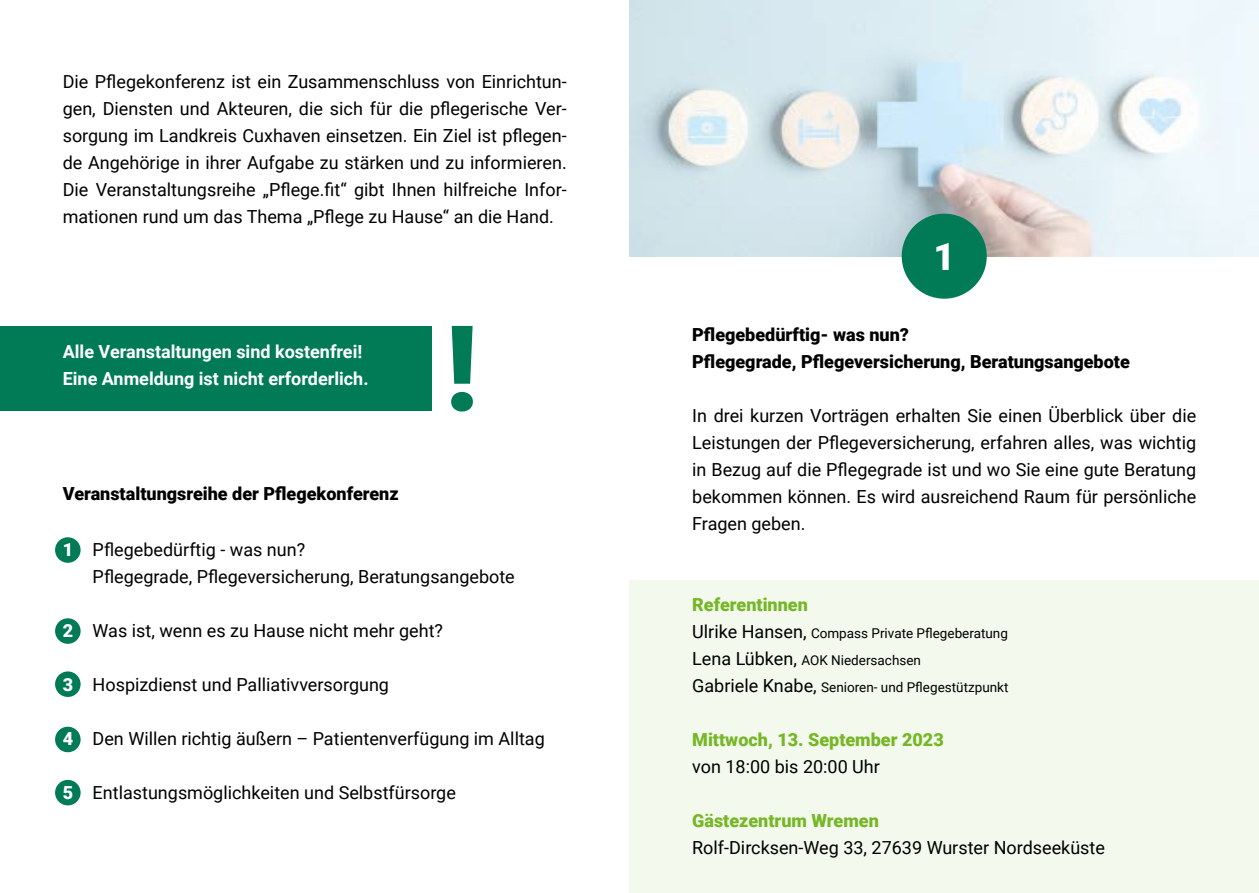
<style>
.page{position:relative;width:1259px;height:893px;background:#fff}
.page>*{position:absolute;margin:0;border:0;box-sizing:border-box;transform-origin:0 0}
.t1{font:900 118.95px "Roboto";color:#007b56}
.t2{font:900 37.5px "Roboto";color:#fff}
.t3{font:18px/27px "Roboto";color:#000;text-align:justify}
.t4{font:900 18px/27px "Roboto";color:#000}
.t5{font:700 18px/27px "Roboto";color:#fff}
.t6{font:900 18px "Roboto";color:#75b726}
.t7{font:900 18px "Roboto";color:#fff}
.t8{font:13.5px/27px "Roboto";color:#000}
.s1{font-size:18px}
</style>
<div class="page">
<div style="left:629px;top:580px;width:630px;height:313px;background:#f4f9ed"></div>
<div style="left:55px;top:537px;width:26px;height:26px;background:#007b56;border-radius:50%"></div>
<div style="left:55px;top:618px;width:26px;height:26px;background:#007b56;border-radius:50%"></div>
<div style="left:55px;top:671px;width:26px;height:26px;background:#007b56;border-radius:50%"></div>
<div style="left:55px;top:727px;width:26px;height:25px;background:#007b56;border-radius:50%"></div>
<div style="left:55px;top:780px;width:26px;height:25px;background:#007b56;border-radius:50%"></div>
<div style="left:0;top:326px;width:431px;height:85px;background:#007b56"></div>
<img style="left:629px;top:0;width:630px;height:256px">
<div style="left:901px;top:214px;width:85px;height:85px;background:#007b56;border-radius:50%"></div>
<p class="t3" style="left:63px;top:67px;width:505px">Die Pflegekonferenz ist ein Zusammenschluss von Einrichtun&shy;gen, Diensten und Akteuren, die sich für die pflegerische Ver&shy;sorgung im Landkreis Cuxhaven einsetzen. Ein Ziel ist pflegen&shy;de Angehörige in ihrer Aufgabe zu stärken und zu informieren.<br>Die Veranstaltungsreihe „Pflege.fit“ gibt Ihnen hilfreiche Infor&shy;mationen rund um das Thema „Pflege zu Hause“ an die Hand.</p>
<p class="t5" style="left:63px;top:337px;width:307px">Alle Veranstaltungen sind kostenfrei!<br>Eine Anmeldung ist nicht erforderlich.</p>
<p class="t4" style="left:63px;top:480px;width:337px">Veranstaltungsreihe der Pflegekonferenz</p>
<h1 class="t1" style="left:445px;top:285px;width:34px">!</h1>
<p class="t7" style="left:63px;top:537px;width:12px">1</p>
<p class="t7" style="left:63px;top:618px;width:12px">2</p>
<p class="t7" style="left:63px;top:672px;width:12px">3</p>
<p class="t7" style="left:63px;top:726px;width:12px">4</p>
<p class="t7" style="left:63px;top:780px;width:12px">5</p>
<p class="t3" style="left:93px;top:535px;width:424px">Pflegebedürftig - was nun?<br>Pflegegrade, Pflegeversicherung, Beratungsangebote</p>
<p class="t3" style="left:93px;top:616px;width:352px">Was ist, wenn es zu Hause nicht mehr geht?</p>
<p class="t3" style="left:93px;top:670px;width:298px">Hospizdienst und Palliativversorgung</p>
<p class="t3" style="left:93px;top:724px;width:454px">Den Willen richtig äußern – Patientenverfügung im Alltag</p>
<p class="t3" style="left:93px;top:778px;width:365px">Entlastungsmöglichkeiten und Selbstfürsorge</p>
<h2 class="t2" style="left:933px;top:231px;width:23px">1</h2>
<p class="t4" style="left:692px;top:320px;width:439px">Pflegebedürftig- was nun?<br>Pflegegrade, Pflegeversicherung, Beratungsangebote</p>
<p class="t3" style="left:692px;top:401px;width:505px">In drei kurzen Vorträgen erhalten Sie einen Überblick über die Leistungen der Pflegeversicherung, erfahren alles, was wichtig in Bezug auf die Pflegegrade ist und wo Sie eine gute Beratung bekommen können. Es wird ausreichend Raum für persönliche Fragen geben.</p>
<p class="t6" style="left:692px;top:592px;width:117px">Referentinnen</p>
<p class="t8" style="left:692px;top:619px;width:318px"><span class="s1">Ulrike Hansen,</span> Compass Private Pflegeberatung<br><span class="s1">Lena Lübken,</span> AOK Niedersachsen<br><span class="s1">Gabriele Knabe,</span> Senioren- und Pflegestützpunkt</p>
<p class="t6" style="left:692px;top:727px;width:253px">Mittwoch, 13. September 2023</p>
<p class="t3" style="left:692px;top:752px;width:189px">von 18:00 bis 20:00 Uhr</p>
<p class="t6" style="left:692px;top:808px;width:188px">Gästezentrum Wremen</p>
<p class="t3" style="left:692px;top:833px;width:414px">Rolf-Dircksen-Weg 33, 27639 Wurster Nordseeküste</p>
</div>
